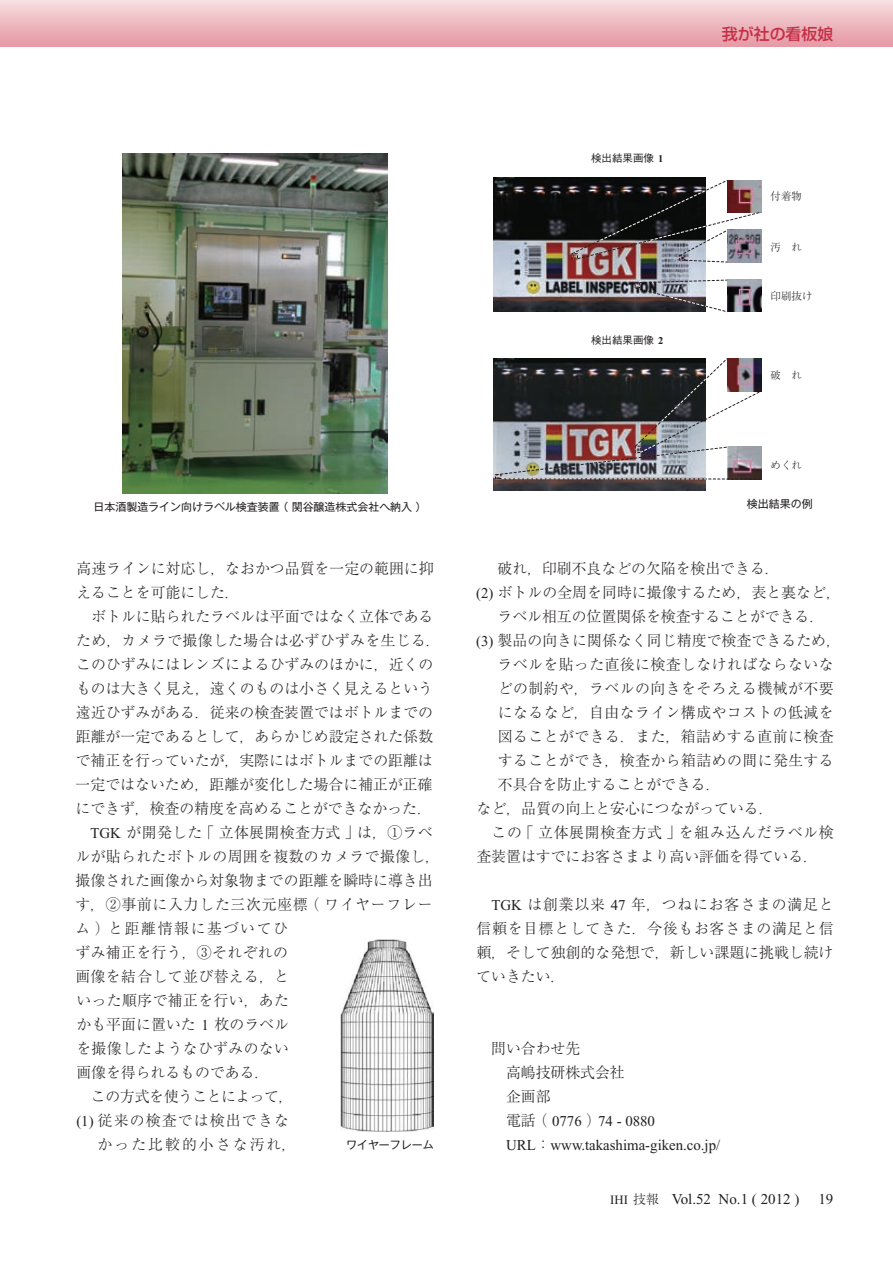
<style>
.page{position:relative;width:893px;height:1263px;background:#fff}
.page>*{position:absolute;margin:0;border:0;box-sizing:border-box;transform-origin:0 0}
.t1{font:500 15.9px "Shin Go Pro";color:#c52f46}
.t2{font:300 15px/24px "Ryumin Pro";color:#231f20}
.t3{font:300 15px "Ryumin Pro";letter-spacing:.03em;color:#231f20}
.t4{font:300 15px "Ryumin Pro";letter-spacing:.025em;color:#231f20}
.t5{font:15px/24px "Times New Roman";color:#231f20}
.t6{font:300 15px "Ryumin Pro";letter-spacing:.05em;color:#231f20}
.t7{font:300 15px "Ryumin Pro";letter-spacing:.035em;color:#231f20}
.t8{font:300 15px "Ryumin Pro";letter-spacing:.045em;color:#231f20}
.t9{font:300 15px "Ryumin Pro";letter-spacing:.08em;color:#231f20}
.t10{font:300 15px "Ryumin Pro";letter-spacing:-.03em;color:#231f20}
.t11{font:300 15px "Ryumin Pro";letter-spacing:.11em;color:#231f20}
.t12{font:300 15px "Ryumin Pro";letter-spacing:.14em;color:#231f20}
.t13{font:10.95px "Gothic MB101 Pro";color:#231f20}
.t14{font:500 10.5px "Gothic BBB Pro";color:#231f20}
.t15{font:300 10.5px "Ryumin Pro";color:#231f20}
.s1{font-family:"Times New Roman";font-weight:400}
.s2{font-family:"Times New Roman";font-weight:700}
.s3{font-family:"Ryumin Pro";font-weight:300}
.s4{font-size:12.75px}
.s5{font-family:"Ryumin Pro";font-weight:300;font-size:12.75px}
</style>
<div class="page">
<div style="left:0;top:0;width:893px;height:47px;background:linear-gradient(to bottom,#f7dedf,#e597a3)"></div>
<img style="left:123px;top:153px;width:264px;height:340px">
<img style="left:340px;top:940px;width:94px;height:191px">
<img style="left:493px;top:178px;width:213px;height:134px">
<img style="left:493px;top:359px;width:213px;height:131px">
<img style="left:728px;top:280px;width:33px;height:32px">
<img style="left:571px;top:180px;width:191px;height:82px">
<svg style="left:635px;top:280px;width:93px;height:32px"></svg>
<img style="left:495px;top:358px;width:267px;height:121px">
<p class="t1" style="left:722px;top:21px;width:113px">我が社の看板娘</p>
<p class="t13" style="left:94px;top:498px;width:334px">日本酒製造ライン向けラベル検査装置（関谷醸造株式会社へ納入）</p>
<p class="t2" style="left:76px;top:555px;width:359px">高速ラインに対応し，なおかつ品質を一定の範囲に抑えることを可能にした．</p>
<p class="t2" style="left:91px;top:603px;width:344px">ボトルに貼られたラベルは平面ではなく立体である</p>
<p class="t4" style="left:76px;top:629px;width:366px">ため，カメラで撮像した場合は必ずひずみを生じる．</p>
<p class="t2" style="left:76px;top:651px;width:359px">このひずみにはレンズによるひずみのほかに，近くの</p>
<p class="t2" style="left:76px;top:675px;width:359px">ものは大きく見え，遠くのものは小さく見えるという</p>
<p class="t2" style="left:76px;top:699px;width:359px">遠近ひずみがある．従来の検査装置ではボトルまでの</p>
<p class="t2" style="left:76px;top:723px;width:359px">距離が一定であるとして，あらかじめ設定された係数</p>
<p class="t2" style="left:76px;top:747px;width:359px">で補正を行っていたが，実際にはボトルまでの距離は</p>
<p class="t2" style="left:76px;top:771px;width:359px">一定ではないため，距離が変化した場合に補正が正確</p>
<p class="t2" style="left:75px;top:795px;width:358px">にできず，検査の精度を高めることができなかった．</p>
<p class="t3" style="left:90px;top:821px;width:344px"><span class="s1">TGK</span> が開発した「立体展開検査方式」は，①ラベ</p>
<p class="t4" style="left:76px;top:845px;width:366px">ルが貼られたボトルの周囲を複数のカメラで撮像し，</p>
<p class="t2" style="left:76px;top:867px;width:359px">撮像された画像から対象物までの距離を瞬時に導き出</p>
<p class="t6" style="left:75px;top:893px;width:359px">す，②事前に入力した三次元座標（ワイヤーフレー</p>
<p class="t11" style="left:75px;top:917px;width:214px">ム）と距離情報に基づいてひ</p>
<p class="t4" style="left:75px;top:941px;width:214px">ずみ補正を行う，③それぞれの</p>
<p class="t4" style="left:75px;top:965px;width:215px">画像を結合して並び替える，と</p>
<p class="t4" style="left:76px;top:989px;width:214px">いった順序で補正を行い，あた</p>
<p class="t2" style="left:76px;top:1011px;width:214px">かも平面に置いた <span class="s1">1</span> 枚のラベル</p>
<p class="t4" style="left:76px;top:1037px;width:214px">を撮像したようなひずみのない</p>
<p class="t2" style="left:76px;top:1059px;width:195px">画像を得られるものである．</p>
<p class="t10" style="left:91px;top:1085px;width:204px">この方式を使うことによって，</p>
<p class="t9" style="left:76px;top:1109px;width:214px"><span class="s1">(1)</span> 従来の検査では検出できな</p>
<p class="t12" style="left:98px;top:1133px;width:200px">かった比較的小さな汚れ，</p>
<p class="t13" style="left:346px;top:1136px;width:89px">ワイヤーフレーム</p>
<p class="t14" style="left:591px;top:150px;width:74px">検出結果画像 <span class="s2">1</span></p>
<p class="t14" style="left:591px;top:331px;width:74px">検出結果画像 <span class="s2">2</span></p>
<p class="t15" style="left:771px;top:188px;width:33px">付着物</p>
<p class="t15" style="left:771px;top:239px;width:33px">汚 れ</p>
<p class="t15" style="left:771px;top:287px;width:43px">印刷抜け</p>
<p class="t15" style="left:771px;top:367px;width:33px">破 れ</p>
<p class="t15" style="left:771px;top:456px;width:33px">めくれ</p>
<p class="t13" style="left:747px;top:495px;width:67px">検出結果の例</p>
<p class="t2" style="left:497px;top:555px;width:284px">破れ，印刷不良などの欠陥を検出できる．</p>
<p class="t2" style="left:476px;top:579px;width:366px"><span class="s1">(2)</span> ボトルの全周を同時に撮像するため，表と裏など，</p>
<p class="t2" style="left:497px;top:603px;width:328px">ラベル相互の位置関係を検査することができる．</p>
<p class="t2" style="left:476px;top:627px;width:366px"><span class="s1">(3)</span> 製品の向きに関係なく同じ精度で検査できるため，</p>
<p class="t3" style="left:498px;top:653px;width:338px">ラベルを貼った直後に検査しなければならないな</p>
<p class="t3" style="left:498px;top:677px;width:337px">どの制約や，ラベルの向きをそろえる機械が不要</p>
<p class="t3" style="left:498px;top:701px;width:337px">になるなど，自由なライン構成やコストの低減を</p>
<p class="t7" style="left:498px;top:725px;width:338px">図ることができる．また，箱詰めする直前に検査</p>
<p class="t3" style="left:498px;top:749px;width:337px">することができ，検査から箱詰めの間に発生する</p>
<p class="t2" style="left:498px;top:771px;width:224px">不具合を防止することができる．</p>
<p class="t2" style="left:477px;top:795px;width:298px">など，品質の向上と安心につながっている．</p>
<p class="t8" style="left:491px;top:821px;width:344px">この「立体展開検査方式」を組み込んだラベル検</p>
<p class="t2" style="left:476px;top:843px;width:343px">査装置はすでにお客さまより高い評価を得ている．</p>
<p class="t2" style="left:476px;top:891px;width:359px;text-align:justify;text-indent:15px"><span class="s1">TGK</span> は創業以来 <span class="s1">47</span> 年，つねにお客さまの満足と信頼を目標としてきた．今後もお客さまの満足と信頼，そして独創的な発想で，新しい課題に挑戦し続けていきたい．</p>
<p class="t2" style="left:506px;top:1035px;width:120px;text-indent:-15px">問い合わせ先<br>高嶋技研株式会社企画部</p>
<p class="t5" style="left:506px;top:1109px;width:216px"><span class="s3">電話（</span> 0776 <span class="s3">）</span>74 - 0880<br>URL<span class="s3">：</span>www.takashima-giken.co.jp/</p>
<p class="t5" style="left:610px;top:1187px;width:191px"><span class="s4">IHI</span> <span class="s5">技報</span> Vol.52 No.1 ( 2012 )</p>
<p class="t5" style="left:818px;top:1187px;width:16px">19</p>
</div>
